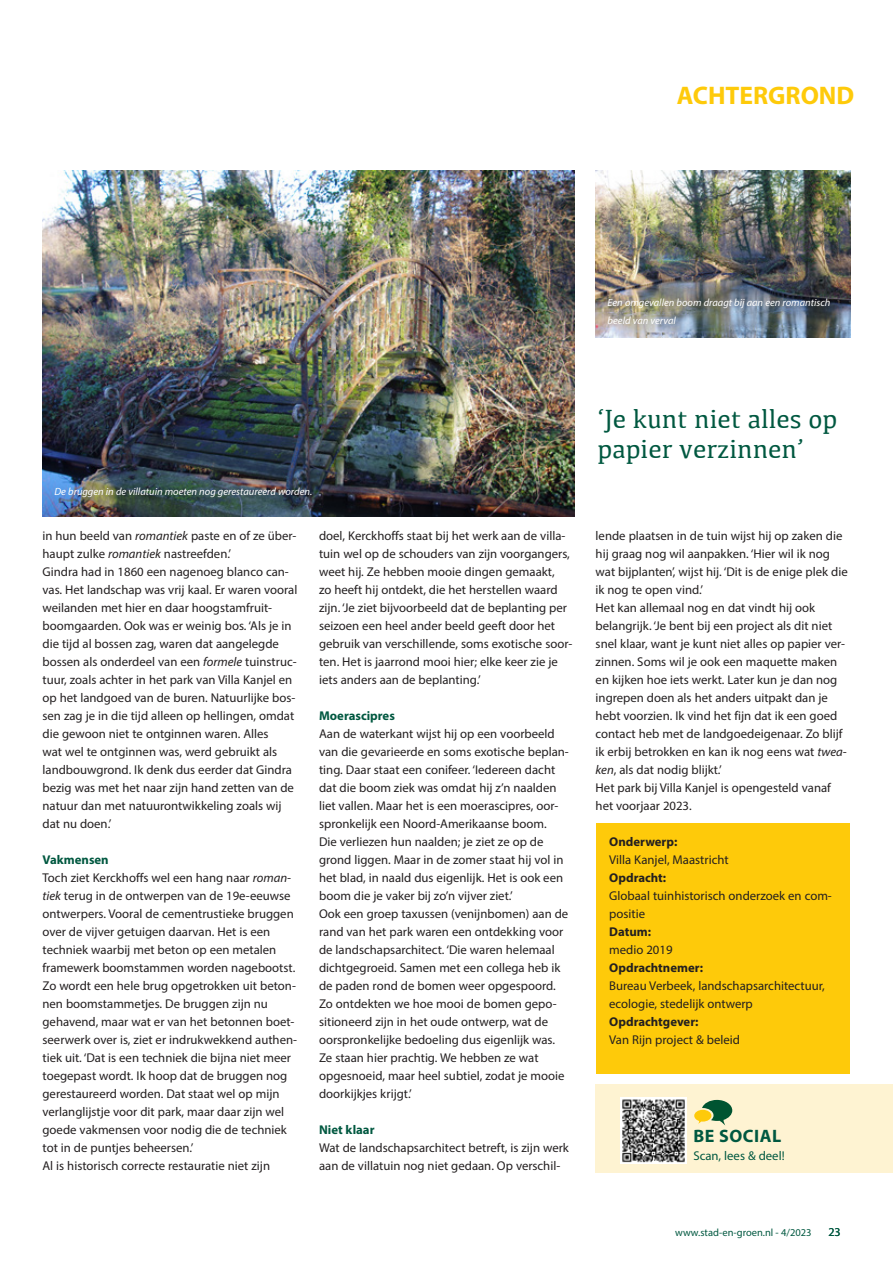
<style>
.page{position:relative;width:893px;height:1263px;background:#fff}
.page>*{position:absolute;margin:0;border:0;box-sizing:border-box;transform-origin:0 0}
.t1{font:27px/30px "Kefa";color:#005840}
.t2{font:700 25.5px "Myriad Pro";color:#feca0a}
.t3{font:700 18px "Myriad Pro";letter-spacing:.03em;color:#005840}
.t4{font:12.75px/18px "Myriad Pro";color:#231f20}
.t5{font:700 12.75px "Myriad Pro";color:#231f20}
.t6{font:700 12.75px "Myriad Pro";color:#005840}
.t7{font:12.75px "Myriad Pro";color:#005840}
.t8{font:12px "Myriad Pro";color:#005840}
.t9{font:italic 10.5px/18px "Myriad Pro";color:#fff}
.t10{font:10.5px "Myriad Pro";color:#005840}
.s1{font-style:italic}
.s2{font-weight:700;color:#005840}
</style>
<div class="page">
<img style="left:595px;top:170px;width:255px;height:167px">
<div style="left:595px;top:1084px;width:298px;height:89px;background:#fef3d2"></div>
<img style="left:621px;top:1097px;width:65px;height:66px">
<svg style="left:694px;top:1100px;width:38px;height:25px"></svg>
<img style="left:43px;top:170px;width:531px;height:347px">
<div style="left:596px;top:823px;width:254px;height:251px;background:#feca0a"></div>
<h2 class="t2" style="left:677px;top:79px;width:179px">ACHTERGROND</h2>
<p class="t9" style="left:608px;top:293px;width:224px">Een omgevallen boom draagt bij aan een romantisch beeld van verval</p>
<p class="t9" style="left:54px;top:482px;width:259px">De bruggen in de villatuin moeten nog gerestaureerd worden.</p>
<p class="t4" style="left:43px;top:527px;width:256px">in hun beeld van <span class="s1">romantiek</span> paste en of ze über&shy;haupt zulke <span class="s1">romantiek</span> nastreefden.’<br>Gindra had in 1860 een nagenoeg blanco can&shy;vas. Het landschap was vrij kaal. Er waren vooral weilanden met hier en daar hoogstamfruit&shy;boomgaarden. Ook was er weinig bos. ‘Als je in die tijd al bossen zag, waren dat aangelegde bossen als onderdeel van een <span class="s1">formele</span> tuinstruc&shy;tuur, zoals achter in het park van Villa Kanjel en op het landgoed van de buren. Natuurlijke bos&shy;sen zag je in die tijd alleen op hellingen, omdat die gewoon niet te ontginnen waren. Alles<br>wat wel te ontginnen was, werd gebruikt als landbouwgrond. Ik denk dus eerder dat Gindra bezig was met het naar zijn hand zetten van de natuur dan met natuurontwikkeling zoals wij dat nu doen.’</p>
<p class="t4" style="left:43px;top:851px;width:256px"><span class="s2">Vakmensen<br></span>Toch ziet Kerckhoffs wel een hang naar <span class="s1">roman&shy;tiek</span> terug in de ontwerpen van de 19e-eeuwse ontwerpers. Vooral de cementrustieke bruggen over de vijver getuigen daarvan. Het is een techniek waarbij met beton op een metalen framewerk boomstammen worden nagebootst.<br>Zo wordt een hele brug opgetrokken uit beton&shy;nen boomstammetjes. De bruggen zijn nu gehavend, maar wat er van het betonnen boet&shy;seerwerk over is, ziet er indrukwekkend authen&shy;tiek uit. ‘Dat is een techniek die bijna niet meer toegepast wordt. Ik hoop dat de bruggen nog gerestaureerd worden. Dat staat wel op mijn verlanglijstje voor dit park, maar daar zijn wel goede vakmensen voor nodig die de techniek tot in de puntjes beheersen.’<br>Al is historisch correcte restauratie niet zijn</p>
<p class="t4" style="left:319px;top:527px;width:255px">doel, Kerckhoffs staat bij het werk aan de villa&shy;tuin wel op de schouders van zijn voorgangers, weet hij. Ze hebben mooie dingen gemaakt,<br>zo heeft hij ontdekt, die het herstellen waard zijn. ‘Je ziet bijvoorbeeld dat de beplanting per seizoen een heel ander beeld geeft door het gebruik van verschillende, soms exotische soor&shy;ten. Het is jaarrond mooi hier; elke keer zie je iets anders aan de beplanting.’</p>
<p class="t6" style="left:319px;top:708px;width:77px">Moerascipres</p>
<p class="t4" style="left:319px;top:725px;width:251px">Aan de waterkant wijst hij op een voorbeeld van die gevarieerde en soms exotische beplan&shy;ting. Daar staat een conifeer. ‘Iedereen dacht dat die boom ziek was omdat hij z’n naalden liet vallen. Maar het is een moerascipres, oor&shy;spronkelijk een Noord-Amerikaanse boom.<br>Die verliezen hun naalden; je ziet ze op de grond liggen. Maar in de zomer staat hij vol in het blad, in naald dus eigenlijk. Het is ook een boom die je vaker bij zo’n vijver ziet.’<br>Ook een groep taxussen (venijnbomen) aan de rand van het park waren een ontdekking voor de landschapsarchitect. ‘Die waren helemaal dichtgegroeid. Samen met een collega heb ik de paden rond de bomen weer opgespoord.<br>Zo ontdekten we hoe mooi de bomen gepo&shy;sitioneerd zijn in het oude ontwerp, wat de oorspronkelijke bedoeling dus eigenlijk was.<br>Ze staan hier prachtig. We hebben ze wat opgesnoeid, maar heel subtiel, zodat je mooie doorkijkjes krijgt.’</p>
<p class="t6" style="left:319px;top:1122px;width:57px">Niet klaar</p>
<p class="t4" style="left:319px;top:1139px;width:251px">Wat de landschapsarchitect betreft, is zijn werk aan de villatuin nog niet gedaan. Op verschil-</p>
<h1 class="t1" style="left:597px;top:403px;width:241px">‘Je kunt niet alles op papier verzinnen’</h1>
<p class="t4" style="left:596px;top:527px;width:254px">lende plaatsen in de tuin wijst hij op zaken die hij graag nog wil aanpakken. ‘Hier wil ik nog wat bijplanten’, wijst hij. ‘Dit is de enige plek die ik nog te open vind.’<br>Het kan allemaal nog en dat vindt hij ook belangrijk. ‘Je bent bij een project als dit niet snel klaar, want je kunt niet alles op papier ver&shy;zinnen. Soms wil je ook een maquette maken en kijken hoe iets werkt. Later kun je dan nog ingrepen doen als het anders uitpakt dan je hebt voorzien. Ik vind het fijn dat ik een goed contact heb met de landgoedeigenaar. Zo blijf ik erbij betrokken en kan ik nog eens wat <span class="s1">twea&shy;ken</span>, als dat nodig blijkt.’<br>Het park bij Villa Kanjel is opengesteld vanaf het voorjaar 2023.</p>
<p class="t5" style="left:609px;top:833px;width:70px">Onderwerp:</p>
<p class="t4" style="left:609px;top:851px;width:121px">Villa Kanjel, Maastricht</p>
<p class="t5" style="left:609px;top:869px;width:59px">Opdracht:</p>
<p class="t4" style="left:609px;top:887px;width:224px">Globaal tuinhistorisch onderzoek en com&shy;positie</p>
<p class="t5" style="left:609px;top:923px;width:43px">Datum:</p>
<p class="t4" style="left:609px;top:941px;width:65px">medio 2019</p>
<p class="t5" style="left:609px;top:959px;width:95px">Opdrachtnemer:</p>
<p class="t4" style="left:609px;top:977px;width:217px">Bureau Verbeek, landschapsarchitectuur, ecologie, stedelijk ontwerp</p>
<p class="t5" style="left:609px;top:1013px;width:91px">Opdrachtgever:</p>
<p class="t4" style="left:609px;top:1031px;width:132px">Van Rijn project &amp; beleid</p>
<h3 class="t3" style="left:693px;top:1124px;width:89px">BE SOCIAL</h3>
<p class="t7" style="left:693px;top:1147px;width:93px">Scan, lees &amp; deel!</p>
<p class="t10" style="left:675px;top:1226px;width:138px">www.stad-en-groen.nl - 4/2023</p>
<p class="t8" style="left:828px;top:1224px;width:14px">23</p>
</div>
